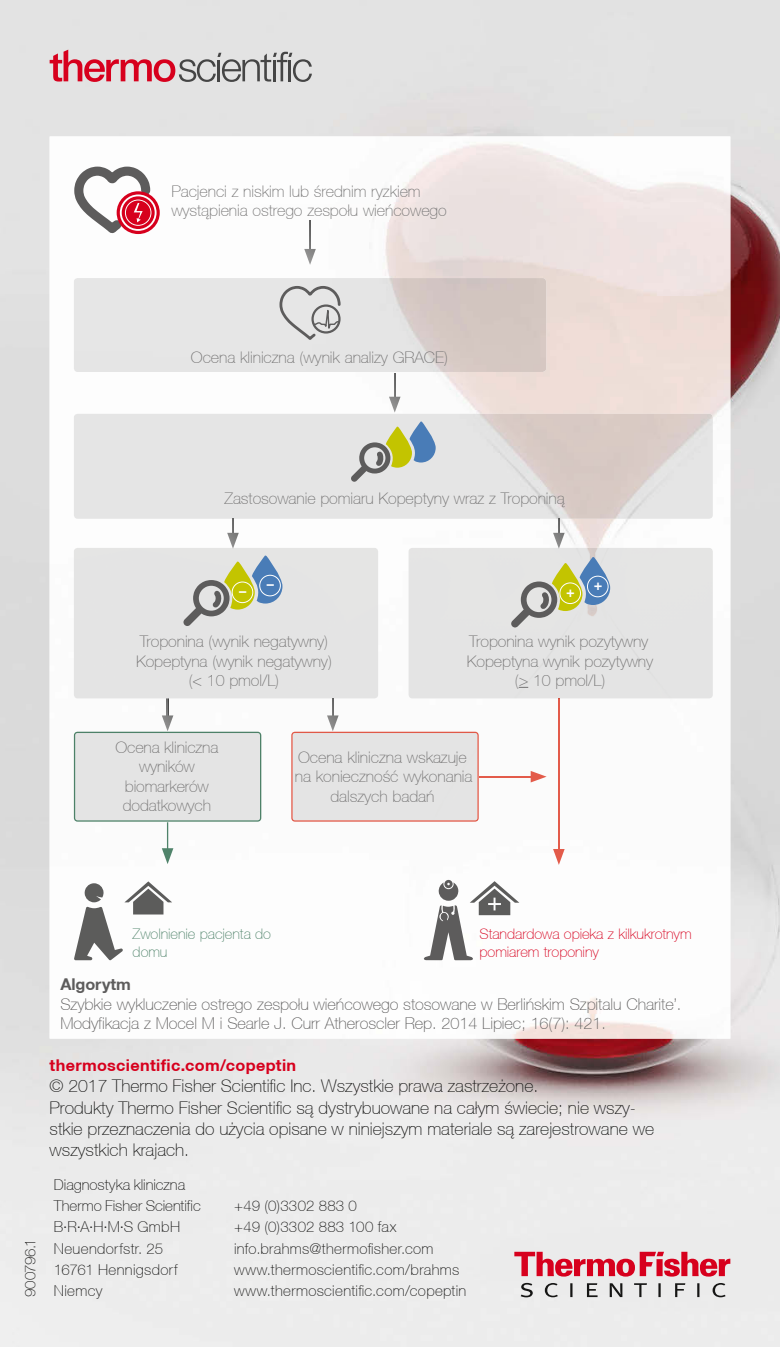
<style>
.page{position:relative;width:780px;height:1347px;background:#fff}
.page>*{position:absolute;margin:0;border:0;box-sizing:border-box;transform-origin:0 0}
.t1{font:100 17.5px/21px "Helvetica Neue CE";color:#161615}
.t2{font:100 16.25px/19.5px "Helvetica Neue CE";letter-spacing:-.005em;color:#5d5c5c}
.t3{font:700 16.25px "Helvetica Neue CE";letter-spacing:.02em;color:#d7001d}
.t4{font:700 16.25px "Helvetica Neue CE";letter-spacing:-.005em;color:#5d5c5c}
.t5{font:100 16px/19.2px "Helvetica Neue CE";letter-spacing:-.005em;color:#747373;text-align:center}
.t6{font:100 15px/21.2px "Helvetica Neue CE";letter-spacing:.02em;color:#161615}
.t7{font:100 14.5px/17.5px "Helvetica Neue CE";letter-spacing:-.005em;color:#d7001d}
.t8{font:100 14.5px/17.5px "Helvetica Neue CE";letter-spacing:-.005em;color:#4f836a}
.t9{font:700 14.5px "Helvetica Neue CE";color:#fff}
</style>
<div class="page">
<img style="left:0;top:0;width:780px;height:1346px">
<svg style="left:50px;top:50px;width:262px;height:32px;background:#cba6ab"></svg>
<svg style="left:514px;top:1251px;width:216px;height:25px;background:#e17d8b"></svg>
<svg style="left:520px;top:1282px;width:205px;height:15px;background:#c6c6c6"></svg>
<img style="left:50px;top:136px;width:680px;height:902px">
<img style="left:171px;top:204px;width:275px;height:15px">
<hr style="left:558px;top:698px;width:1px;height:155px;background:#e35b4a">
<svg style="left:553px;top:849px;width:11px;height:16px"></svg>
<svg style="left:167px;top:698px;width:1px;height:17px"></svg>
<img style="left:162px;top:715px;width:11px;height:16px">
<svg style="left:162px;top:822px;width:11px;height:42px"></svg>
<div style="left:74px;top:548px;width:304px;height:150px;background:#e4e4e4"></div>
<div style="left:74px;top:731px;width:187px;height:90px;background:#e4e4e4"></div>
<div style="left:408px;top:548px;width:304px;height:150px;background:#e4e4e4"></div>
<svg style="left:511px;top:556px;width:99px;height:71px;background:#bdc4b3"></svg>
<div style="left:587px;top:576px;width:21px;height:21px;border:1px solid #fff;border-radius:50%"></div>
<div style="left:559px;top:582px;width:22px;height:22px;border:1px solid #fff;border-radius:50%"></div>
<svg style="left:423px;top:880px;width:50px;height:80px"></svg>
<img style="left:469px;top:881px;width:50px;height:34px">
<img style="left:74px;top:906px;width:49px;height:54px">
<img style="left:84px;top:883px;width:20px;height:19px">
<img style="left:124px;top:881px;width:48px;height:33px">
<svg style="left:67px;top:159px;width:88px;height:81px"></svg>
<div style="left:122px;top:196px;width:33px;height:33px;border:3px solid #d7001d;border-radius:50%"></div>
<div style="left:117px;top:191px;width:43px;height:43px;border:3px solid #d7001d;border-radius:50%"></div>
<img style="left:74px;top:278px;width:472px;height:94px">
<svg style="left:278px;top:284px;width:64px;height:62px;background:#d2d2d2"></svg>
<div style="left:311px;top:304px;width:29px;height:29px;border:2px solid #5d5c5c;border-radius:50%"></div>
<img style="left:74px;top:414px;width:638px;height:105px">
<svg style="left:351px;top:420px;width:84px;height:62px;background:#bcc3b2"></svg>
<svg style="left:332px;top:698px;width:1px;height:17px"></svg>
<img style="left:327px;top:715px;width:11px;height:16px">
<hr style="left:479px;top:776px;width:55px;height:1px;background:#e35b4a">
<svg style="left:530px;top:771px;width:16px;height:11px"></svg>
<svg style="left:232px;top:519px;width:2px;height:14px"></svg>
<img style="left:227px;top:533px;width:12px;height:15px">
<svg style="left:183px;top:548px;width:99px;height:78px;background:#c1c7b8"></svg>
<svg style="left:558px;top:519px;width:1px;height:14px"></svg>
<img style="left:553px;top:533px;width:11px;height:15px">
<svg style="left:394px;top:373px;width:1px;height:24px"></svg>
<img style="left:389px;top:397px;width:11px;height:15px">
<img style="left:309px;top:220px;width:2px;height:29px">
<img style="left:304px;top:249px;width:12px;height:16px">
<div style="left:291px;top:731px;width:187px;height:90px;background:#e4e4e4"></div>
<p class="t5" style="left:171px;top:182px;width:277px;text-align:left">Pacjenci z niskim lub średnim ryzkiem wyst¹pienia ostrego zespo³u wieñcowego</p>
<p class="t5" style="left:191px;top:347px;width:258px">Ocena kliniczna (wynik analizy GRACE)</p>
<p class="t5" style="left:224px;top:489px;width:342px">Zastosowanie pomiaru Kopeptyny wraz z Troponin¹</p>
<p class="t9" style="left:239px;top:581px;width:9px">–</p>
<p class="t9" style="left:267px;top:575px;width:9px">–</p>
<p class="t5" style="left:136px;top:632px;width:197px">Troponina (wynik negatywny)<br>Kopeptyna (wynik negatywny) (&lt; 10 pmol/L)</p>
<p class="t9" style="left:593px;top:576px;width:10px">+</p>
<p class="t9" style="left:566px;top:582px;width:10px">+</p>
<p class="t5" style="left:467px;top:632px;width:188px">Troponina wynik pozytywny<br>Kopeptyna wynik pozytywny (&gt; 10 pmol/L)</p>
<p class="t5" style="left:115px;top:738px;width:104px">Ocena kliniczna wyników biomarkerów dodatkowych</p>
<p class="t5" style="left:295px;top:748px;width:179px">Ocena kliniczna wskazuje na koniecznośæ wykonania dalszych badañ</p>
<p class="t6" style="left:20px;top:1297px;width:61px;rotate:-90deg">900796.1</p>
<p class="t8" style="left:133px;top:925px;width:140px">Zwolnienie pacjenta do domu</p>
<p class="t7" style="left:479px;top:925px;width:213px">Standardowa opieka z kilkukrotnym pomiarem troponiny</p>
<p class="t4" style="left:60px;top:974px;width:72px">Algorytm</p>
<p class="t2" style="left:60px;top:994px;width:622px">Szybkie wykluczenie ostrego zespo³u wieñcowego stosowane w Berliñskim Szpitalu Charite’.<br>Modyfikacja z Mocel M i Searle J. Curr Atheroscler Rep. 2014 Lipiec; 16(7): 421.</p>
<p class="t3" style="left:50px;top:1055px;width:248px">thermoscientific.com/copeptin</p>
<p class="t1" style="left:50px;top:1076px;width:606px">© 2017 Thermo Fisher Scientific Inc. Wszystkie prawa zastrze¿one.<br>Produkty Thermo Fisher Scientific s¹ dystrybuowane na ca³ym świecie; nie wszy&shy;stkie przeznaczenia do u¿ycia opisane w niniejszym materiale s¹ zarejestrowane we wszystkich krajach.</p>
<p class="t6" style="left:54px;top:1174px;width:148px">Diagnostyka kliniczna<br>Thermo Fisher Scientific<br>B·R·A·H·M·S GmbH<br>Neuendorfstr. 25<br>16761 Hennigsdorf<br>Niemcy</p>
<p class="t6" style="left:234px;top:1195px;width:234px">+49 (0)3302 883 0<br>+49 (0)3302 883 100 fax info.brahms@thermofisher.com www.thermoscientific.com/brahms www.thermoscientific.com/copeptin</p>
</div>
